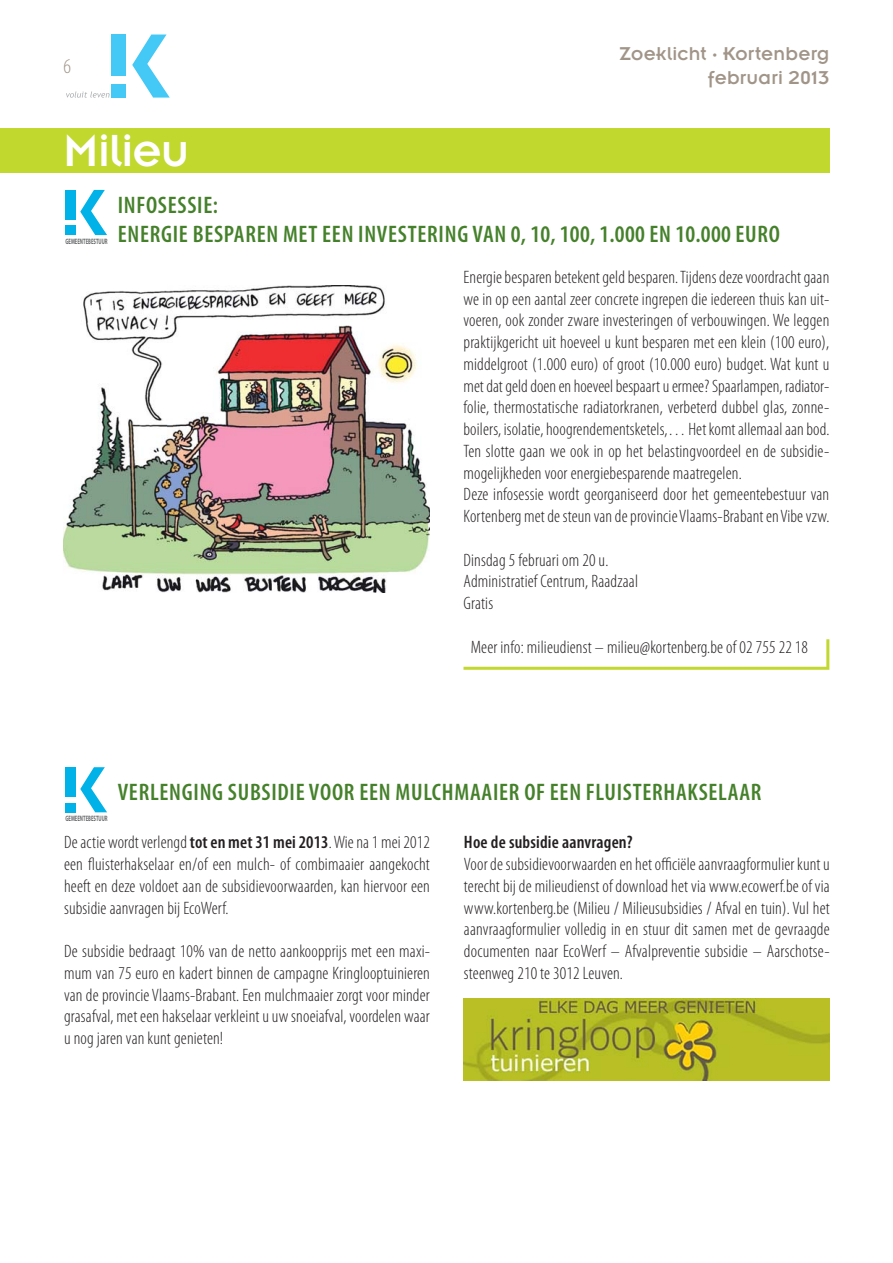
<style>
.page{position:relative;width:893px;height:1263px;background:#fff}
.page>*{position:absolute;margin:0;border:0;box-sizing:border-box;transform-origin:0 0}
.t1{font:49.5px "Insignia LT Std";letter-spacing:-.02em;color:#fff}
.t2{font:600 condensed 24px/28.8px "Myriad Pro";letter-spacing:.03em;color:#45812b}
.t3{font:300 condensed 21px "Myriad Pro";color:#a19589}
.t4{font:20.4px/24.6px "Insignia LT Std";letter-spacing:.015em;color:#a19589;text-align:right}
.t5{font:300 condensed 18px/21.8px "Myriad Pro";letter-spacing:.01em;color:#231f20;text-align:justify}
.t6{font:600 condensed 18px "Myriad Pro";letter-spacing:.01em;color:#231f20}
.t7{font:700 7.8px "Myriad Pro";color:#6d6e70;scale:.6 1}
.s1{font-weight:600}
</style>
<div class="page">
<svg style="left:132px;top:35px;width:38px;height:63px"></svg>
<div style="left:112px;top:84px;width:14px;height:14px;background:#44c8f5"></div>
<div style="left:112px;top:35px;width:14px;height:41px;background:#44c8f5"></div>
<svg style="left:66px;top:91px;width:43px;height:7px"></svg>
<div style="left:0;top:128px;width:829px;height:45px;background:#c1d82f"></div>
<svg style="left:80px;top:190px;width:27px;height:45px"></svg>
<div style="left:66px;top:225px;width:10px;height:10px;background:#00b2e7"></div>
<div style="left:66px;top:190px;width:10px;height:29px;background:#00b2e7"></div>
<svg style="left:80px;top:767px;width:27px;height:45px"></svg>
<div style="left:66px;top:803px;width:10px;height:9px;background:#00b2e7"></div>
<div style="left:66px;top:767px;width:10px;height:30px;background:#00b2e7"></div>
<img style="left:63px;top:286px;width:366px;height:306px">
<svg style="left:463px;top:639px;width:366px;height:31px"></svg>
<img style="left:464px;top:998px;width:365px;height:82px">
<p class="t3" style="left:64px;top:58px;width:9px">6</p>
<h1 class="t1" style="left:63px;top:131px;width:127px">Milieu</h1>
<p class="t4" style="left:619px;top:43px;width:212px">Zoeklicht · Kortenberg februari 2013</p>
<p class="t7" style="left:65px;top:238px;width:72px">GEMEENTEBESTUUR</p>
<h2 class="t2" style="left:118px;top:193px;width:663px">INFOSESSIE:<br>ENERGIE BESPAREN MET EEN INVESTERING VAN 0, 10, 100, 1.000 EN 10.000 EURO</h2>
<p class="t5" style="left:463px;top:268px;width:367px;text-align:left">Energie besparen betekent geld besparen. Tijdens deze voordracht gaan we in op een aantal zeer concrete ingrepen die iedereen thuis kan uit&shy;voeren, ook zonder zware investeringen of verbouwingen. We leggen praktijkgericht uit hoeveel u kunt besparen met een klein (100 euro), middelgroot (1.000 euro) of groot (10.000 euro) budget. Wat kunt u met dat geld doen en hoeveel bespaart u ermee? Spaarlampen, radiator&shy;folie, thermostatische radiatorkranen, verbeterd dubbel glas, zonne&shy;boilers, isolatie, hoogrendementsketels,… Het komt allemaal aan bod.<br>Ten slotte gaan we ook in op het belastingvoordeel en de subsidie&shy;mogelijkheden voor energiebesparende maatregelen.<br>Deze infosessie wordt georganiseerd door het gemeentebestuur van Kortenberg met de steun van de provincie Vlaams-Brabant en Vibe vzw.</p>
<p class="t5" style="left:463px;top:551px;width:176px;text-align:left">Dinsdag 5 februari om 20 u.<br>Administratief Centrum, Raadzaal<br>Gratis</p>
<p class="t5" style="left:470px;top:638px;width:339px">Meer info: milieudienst – milieu@kortenberg.be of 02 755 22 18</p>
<h2 class="t2" style="left:118px;top:780px;width:645px">VERLENGING SUBSIDIE VOOR EEN MULCHMAAIER OF EEN FLUISTERHAKSELAAR</h2>
<p class="t5" style="left:64px;top:833px;width:367px">De actie wordt verlengd <span class="s1">tot en met 31 mei 2013</span>. Wie na 1 mei 2012 een fluisterhakselaar en/of een mulch- of combimaaier aangekocht heeft en deze voldoet aan de subsidievoorwaarden, kan hiervoor een subsidie aanvragen bij EcoWerf.</p>
<p class="t5" style="left:64px;top:942px;width:367px">De subsidie bedraagt 10% van de netto aankoopprijs met een maxi&shy;mum van 75 euro en kadert binnen de campagne Kringlooptuinieren van de provincie Vlaams-Brabant. Een mulchmaaier zorgt voor minder grasafval, met een hakselaar verkleint u uw snoeiafval, voordelen waar u nog jaren van kunt genieten!</p>
<p class="t7" style="left:65px;top:816px;width:72px">GEMEENTEBESTUUR</p>
<p class="t6" style="left:464px;top:836px;width:170px">Hoe de subsidie aanvragen?</p>
<p class="t5" style="left:464px;top:855px;width:367px">Voor de subsidievoorwaarden en het officiële aanvraagformulier kunt u terecht bij de milieudienst of download het via www.ecowerf.be of via www.kortenberg.be (Milieu / Milieusubsidies / Afval en tuin). Vul het aanvraagformulier volledig in en stuur dit samen met de gevraagde documenten naar EcoWerf – Afvalpreventie subsidie – Aarschotse&shy;steenweg 210 te 3012 Leuven.</p>
</div>
